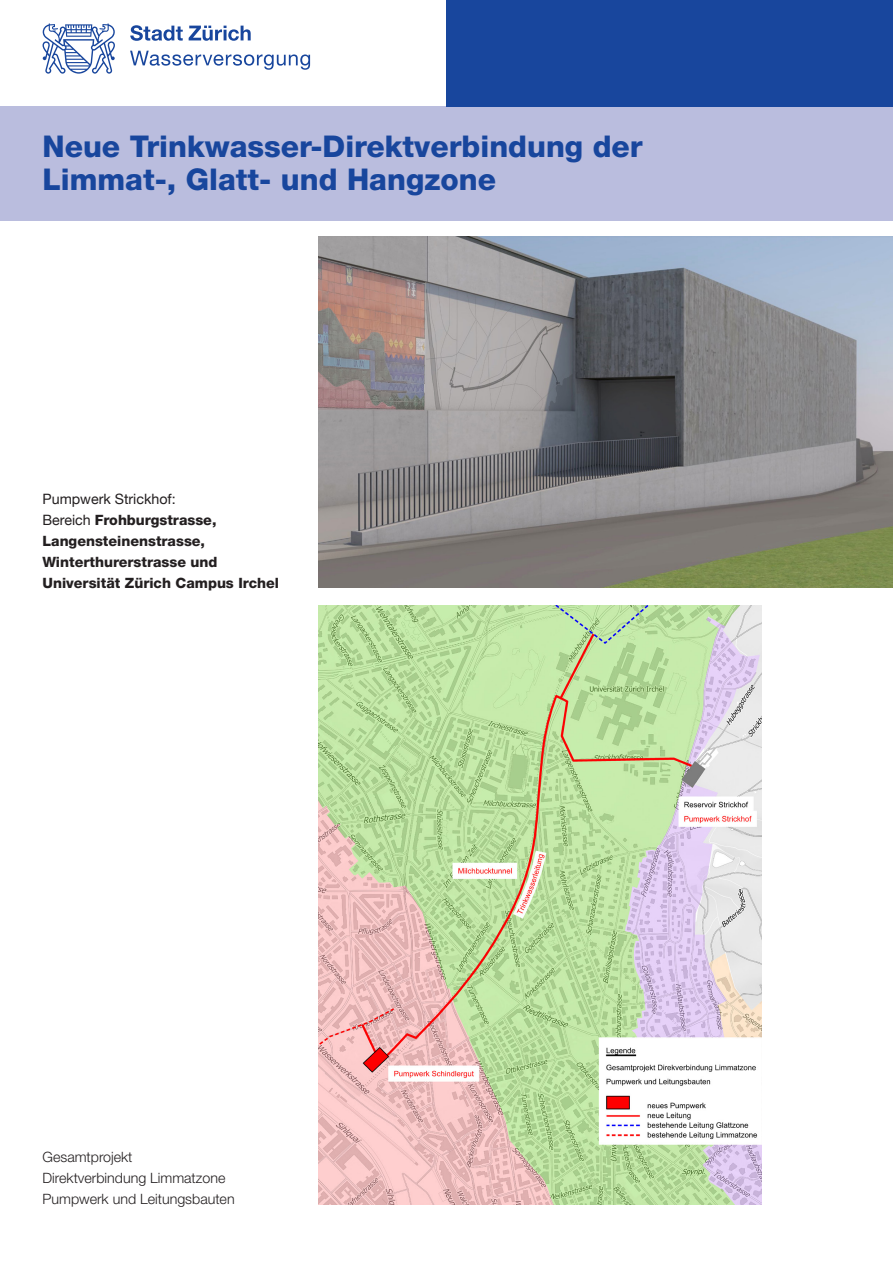
<style>
.page{position:relative;width:893px;height:1263px;background:#fff}
.page>*{position:absolute;margin:0;border:0;box-sizing:border-box;transform-origin:0 0}
.t1{font:800 30px/33px "Helvetica Neue";color:#18469d}
.t2{font:800 14.25px/21px "Helvetica Neue";color:#231f20}
.t3{font:300 14.25px/21px "Helvetica Neue";color:#231f20}
.s1{font-weight:400}
</style>
<div class="page">
<div style="left:0;top:106px;width:893px;height:115px;background:#babdde"></div>
<img style="left:319px;top:237px;width:574px;height:351px">
<div style="left:446px;top:0;width:447px;height:106px;background:#18469d"></div>
<svg style="left:130px;top:51px;width:180px;height:19px"></svg>
<svg style="left:130px;top:25px;width:53px;height:16px"></svg>
<svg style="left:189px;top:26px;width:62px;height:15px"></svg>
<svg style="left:43px;top:23px;width:72px;height:51px"></svg>
<img style="left:319px;top:605px;width:442px;height:599px">
<h1 class="t1" style="left:43px;top:130px;width:602px">Neue Trinkwasser-Direktverbindung der<br>Limmat-, Glatt- und Hangzone</h1>
<p class="t2" style="left:43px;top:489px;width:238px"><span class="s1">Pumpwerk Strickhof:<br>Bereich</span> Frohburgstrasse,<br>Langensteinenstrasse,<br>Winterthurerstrasse und<br>Universität Zürich Campus Irchel</p>
<p class="t3" style="left:43px;top:1146px;width:194px">Gesamtprojekt<br>Direktverbindung Limmatzone<br>Pumpwerk und Leitungsbauten</p>
</div>
